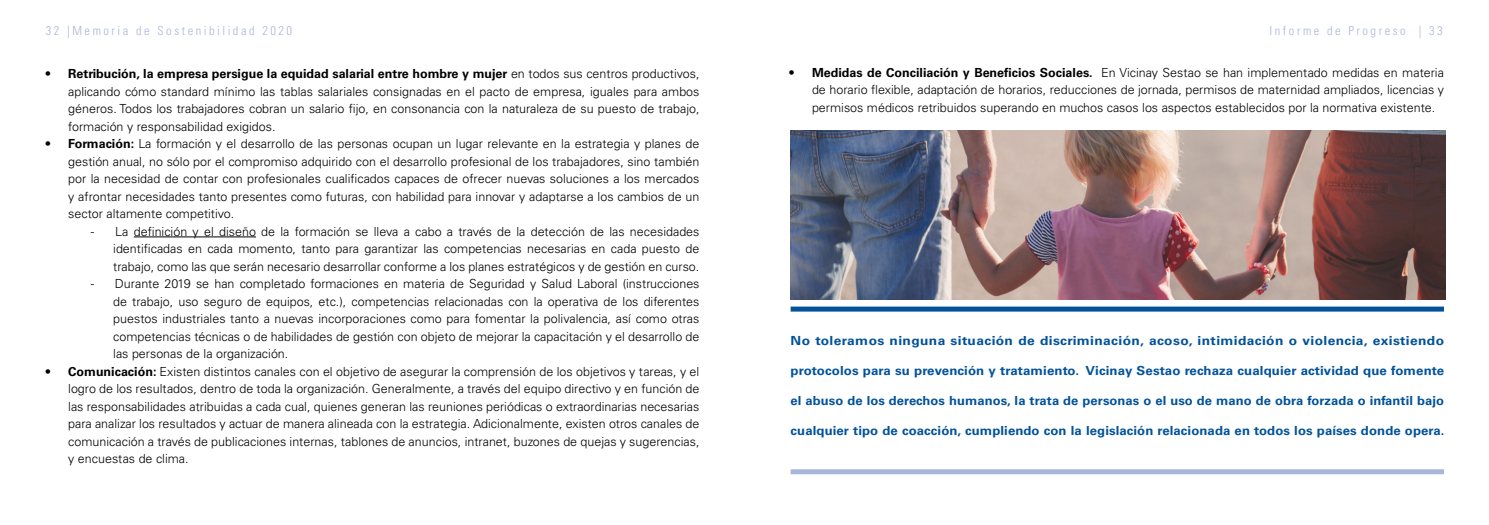
<style>
.page{position:relative;width:1489px;height:525px;background:#fff}
.page>*{position:absolute;margin:0;border:0;box-sizing:border-box;transform-origin:0 0}
.t1{font:300 12.5px/17.5px "Univers LT Std";color:#000;text-align:justify}
.t2{font:700 12.5px "Univers LT Std";letter-spacing:.005em;color:#01529a;scale:1.05 1}
.t3{font:700 12.5px "Univers LT Std";letter-spacing:.005em;color:#01529a;scale:1.06 1}
.t4{font:700 12.5px "Univers LT Std";letter-spacing:.025em;color:#01529a;scale:1.1 1}
.t5{font:700 12.5px "Univers LT Std";letter-spacing:.005em;color:#01529a;scale:1.04 1}
.t6{font:300 condensed 12.5px "Univers LT Std";letter-spacing:.2em;color:#a8b7d9}
.s1{font-weight:700}
</style>
<div class="page">
<hr style="left:134px;top:236px;width:122px;height:1px;background:#000">
<div style="left:790px;top:306px;width:653px;height:5px;background:#01529a"></div>
<div style="left:790px;top:469px;width:653px;height:5px;background:#a8b7d9"></div>
<img style="left:790px;top:130px;width:654px;height:170px">
<p class="t6" style="left:46px;top:24px;width:248px">32 |Memoria de Sostenibilidad 2020</p>
<p class="t6" style="left:1269px;top:24px;width:175px">Informe de Progreso | 33</p>
<p class="t1" style="left:68px;top:65px;width:632px;text-indent:-22px"><span class="s1">• Retribución, la empresa persigue la equidad salarial entre hombre y mujer</span> en todos sus centros productivos, aplicando cómo standard mínimo las tablas salariales consignadas en el pacto de empresa, iguales para ambos géneros. Todos los trabajadores cobran un salario fijo, en consonancia con la naturaleza de su puesto de trabajo, formación y responsabilidad exigidos.</p>
<p class="t1" style="left:68px;top:135px;width:632px;text-indent:-22px"><span class="s1">• Formación:</span> La formación y el desarrollo de las personas ocupan un lugar relevante en la estrategia y planes de gestión anual, no sólo por el compromiso adquirido con el desarrollo profesional de los trabajadores, sino también por la necesidad de contar con profesionales cualificados capaces de ofrecer nuevas soluciones a los mercados y afrontar necesidades tanto presentes como futuras, con habilidad para innovar y adaptarse a los cambios de un sector altamente competitivo.</p>
<p class="t1" style="left:113px;top:222px;width:587px;text-indent:-22px">- La definición y el diseño de la formación se lleva a cabo a través de la detección de las necesidades identificadas en cada momento, tanto para garantizar las competencias necesarias en cada puesto de trabajo, como las que serán necesario desarrollar conforme a los planes estratégicos y de gestión en curso.</p>
<p class="t1" style="left:113px;top:275px;width:587px;text-indent:-22px">- Durante 2019 se han completado formaciones en materia de Seguridad y Salud Laboral (instrucciones de trabajo, uso seguro de equipos, etc.), competencias relacionadas con la operativa de los diferentes puestos industriales tanto a nuevas incorporaciones como para fomentar la polivalencia, así como otras competencias técnicas o de habilidades de gestión con objeto de mejorar la capacitación y el desarrollo de las personas de la organización.</p>
<p class="t1" style="left:68px;top:362px;width:632px;text-indent:-22px"><span class="s1">• Comunicación:</span> Existen distintos canales con el objetivo de asegurar la comprensión de los objetivos y tareas, y el logro de los resultados, dentro de toda la organización. Generalmente, a través del equipo directivo y en función de las responsabilidades atribuidas a cada cual, quienes generan las reuniones periódicas o extraordinarias necesarias para analizar los resultados y actuar de manera alineada con la estrategia. Adicionalmente, existen otros canales de comunicación a través de publicaciones internas, tablones de anuncios, intranet, buzones de quejas y sugerencias, y encuestas de clima.</p>
<p class="t1" style="left:812px;top:63px;width:633px;text-indent:-22px"><span class="s1">• Medidas de Conciliación y Beneficios Sociales.</span> En Vicinay Sestao se han implementado medidas en materia de horario flexible, adaptación de horarios, reducciones de jornada, permisos de maternidad ampliados, licencias y permisos médicos retribuidos superando en muchos casos los aspectos establecidos por la normativa existente.</p>
<p class="t4" style="left:790px;top:333px;width:595px">No toleramos ninguna situación de discriminación, acoso, intimidación o violencia, existiendo</p>
<p class="t3" style="left:790px;top:363px;width:618px">protocolos para su prevención y tratamiento. Vicinay Sestao rechaza cualquier actividad que fomente</p>
<p class="t5" style="left:790px;top:393px;width:629px">el abuso de los derechos humanos, la trata de personas o el uso de mano de obra forzada o infantil bajo</p>
<p class="t2" style="left:790px;top:423px;width:624px">cualquier tipo de coacción, cumpliendo con la legislación relacionada en todos los países donde opera.</p>
</div>
